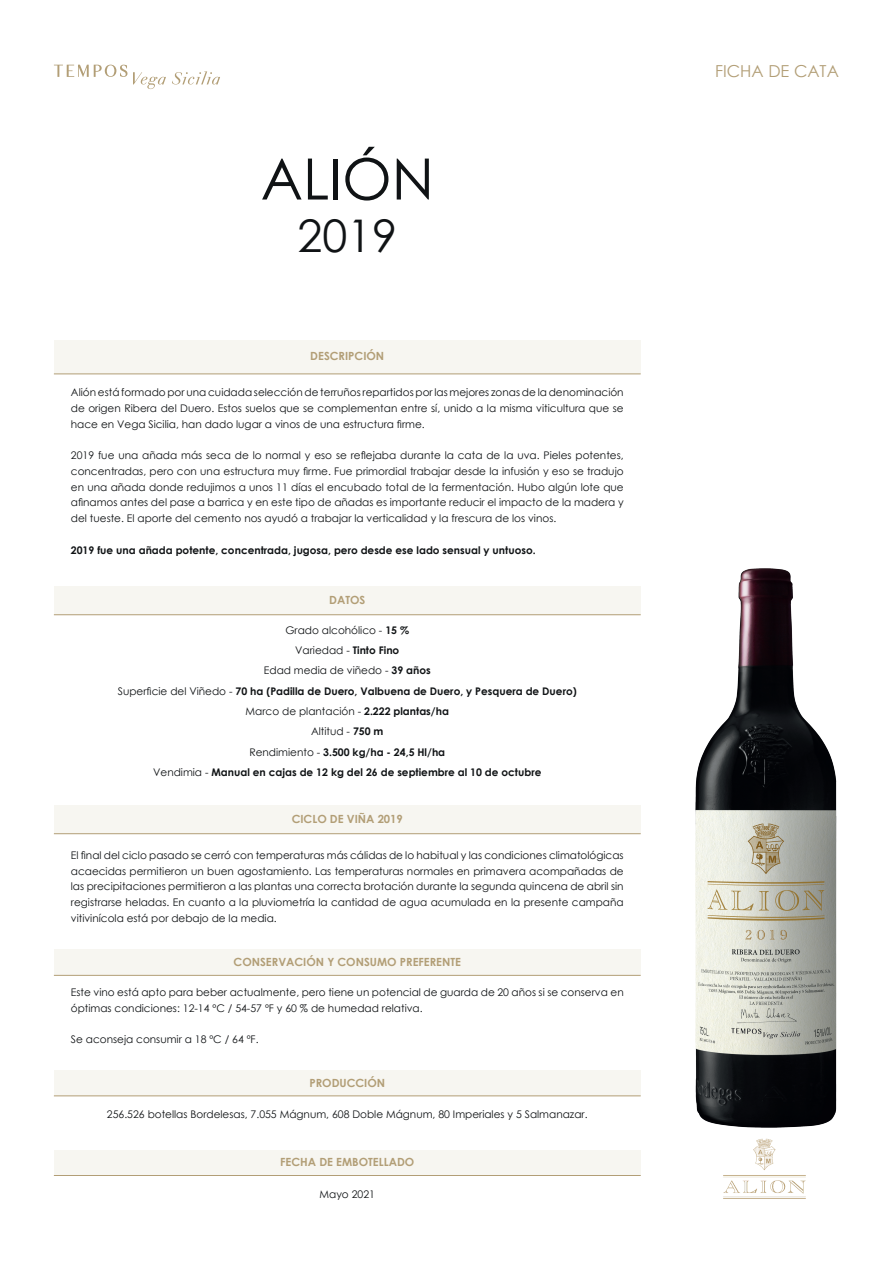
<style>
.page{position:relative;width:893px;height:1263px;background:#fff}
.page>*{position:absolute;margin:0;border:0;box-sizing:border-box;transform-origin:0 0}
.t1{font:57px "Century Gothic";color:#101315}
.t2{font:45px "Century Gothic";color:#101315}
.t3{font:16.5px "Century Gothic";color:#b29e76}
.t4{font:700 11.25px "Century Gothic";color:#b29e76}
.t5{font:10.5px/15.8px "Century Gothic";color:#101315;text-align:justify}
.t6{font:700 10.5px/20.2px "Century Gothic";color:#101315;text-align:center}
.s1{font-weight:400}
</style>
<div class="page">
<div style="left:54px;top:341px;width:587px;height:33px;background:#f7f6f1"></div>
<hr style="left:54px;top:374px;width:587px;height:1px;background:#b29e76">
<div style="left:54px;top:949px;width:587px;height:26px;background:#f7f6f1"></div>
<hr style="left:54px;top:975px;width:587px;height:1px;background:#b29e76">
<div style="left:54px;top:1070px;width:587px;height:26px;background:#f7f6f1"></div>
<hr style="left:54px;top:1095px;width:587px;height:1px;background:#b29e76">
<div style="left:54px;top:806px;width:587px;height:28px;background:#f7f6f1"></div>
<hr style="left:54px;top:833px;width:587px;height:1px;background:#b29e76">
<div style="left:54px;top:587px;width:587px;height:28px;background:#f7f6f1"></div>
<hr style="left:54px;top:614px;width:587px;height:1px;background:#b29e76">
<div style="left:54px;top:1149px;width:587px;height:26px;background:#f7f6f1"></div>
<hr style="left:54px;top:1175px;width:587px;height:1px;background:#b29e76">
<img style="left:696px;top:569px;width:140px;height:558px">
<svg style="left:54px;top:65px;width:73px;height:12px"></svg>
<svg style="left:133px;top:72px;width:33px;height:17px"></svg>
<svg style="left:172px;top:71px;width:48px;height:13px"></svg>
<img style="left:723px;top:1138px;width:83px;height:61px">
<h1 class="t1" style="left:261px;top:139px;width:175px">ALIÓN</h1>
<h2 class="t2" style="left:297px;top:204px;width:101px">2019</h2>
<p class="t4" style="left:310px;top:347px;width:76px">DESCRIPCIÓN</p>
<p class="t5" style="left:71px;top:384px;width:554px">Alión está formado por una cuidada selección de terruños repartidos por las mejores zonas de la denominación de origen Ribera del Duero. Estos suelos que se complementan entre sí, unido a la misma viticultura que se hace en Vega Sicilia, han dado lugar a vinos de una estructura firme.</p>
<p class="t5" style="left:71px;top:447px;width:554px">2019 fue una añada más seca de lo normal y eso se reflejaba durante la cata de la uva. Pieles potentes, concentradas, pero con una estructura muy firme. Fue primordial trabajar desde la infusión y eso se tradujo en una añada donde redujimos a unos 11 días el encubado total de la fermentación. Hubo algún lote que afinamos antes del pase a barrica y en este tipo de añadas es importante reducir el impacto de la madera y del tueste. El aporte del cemento nos ayudó a trabajar la verticalidad y la frescura de los vinos.</p>
<p class="t6" style="left:71px;top:539px;width:466px">2019 fue una añada potente, concentrada, jugosa, pero desde ese lado sensual y untuoso.</p>
<p class="t4" style="left:329px;top:592px;width:38px">DATOS</p>
<p class="t6" style="left:118px;top:619px;width:460px"><span class="s1">Grado alcohólico -</span> 15 %<br><span class="s1">Variedad -</span> Tinto Fino<br><span class="s1">Edad media de viñedo -</span> 39 años<br><span class="s1">Superficie del Viñedo -</span> 70 ha (Padilla de Duero, Valbuena de Duero, y Pesquera de Duero)<br><span class="s1">Marco de plantación -</span> 2.222 plantas/ha<br><span class="s1">Altitud -</span> 750 m<br><span class="s1">Rendimiento -</span> 3.500 kg/ha - 24,5 Hl/ha<br><span class="s1">Vendimia -</span> Manual en cajas de 12 kg del 26 de septiembre al 10 de octubre</p>
<p class="t4" style="left:292px;top:811px;width:113px">CICLO DE VIÑA 2019</p>
<p class="t5" style="left:71px;top:847px;width:554px">El final del ciclo pasado se cerró con temperaturas más cálidas de lo habitual y las condiciones climatológicas acaecidas permitieron un buen agostamiento. Las temperaturas normales en primavera acompañadas de las precipitaciones permitieron a las plantas una correcta brotación durante la segunda quincena de abril sin registrarse heladas. En cuanto a la pluviometría la cantidad de agua acumulada en la presente campaña vitivinícola está por debajo de la media.</p>
<p class="t4" style="left:234px;top:954px;width:229px">CONSERVACIÓN Y CONSUMO PREFERENTE</p>
<p class="t5" style="left:71px;top:984px;width:554px">Este vino está apto para beber actualmente, pero tiene un potencial de guarda de 20 años si se conserva en óptimas condiciones: 12-14 ºC / 54-57 ºF y 60 % de humedad relativa.</p>
<p class="t5" style="left:71px;top:1031px;width:189px">Se aconseja consumir a 18 ºC / 64 ºF.</p>
<p class="t4" style="left:309px;top:1074px;width:77px">PRODUCCIÓN</p>
<p class="t5" style="left:107px;top:1106px;width:482px">256.526 botellas Bordelesas, 7.055 Mágnum, 608 Doble Mágnum, 80 Imperiales y 5 Salmanazar.</p>
<p class="t4" style="left:280px;top:1154px;width:136px">FECHA DE EMBOTELLADO</p>
<p class="t5" style="left:320px;top:1186px;width:57px">Mayo 2021</p>
<h3 class="t3" style="left:715px;top:60px;width:125px">FICHA DE CATA</h3>
</div>
